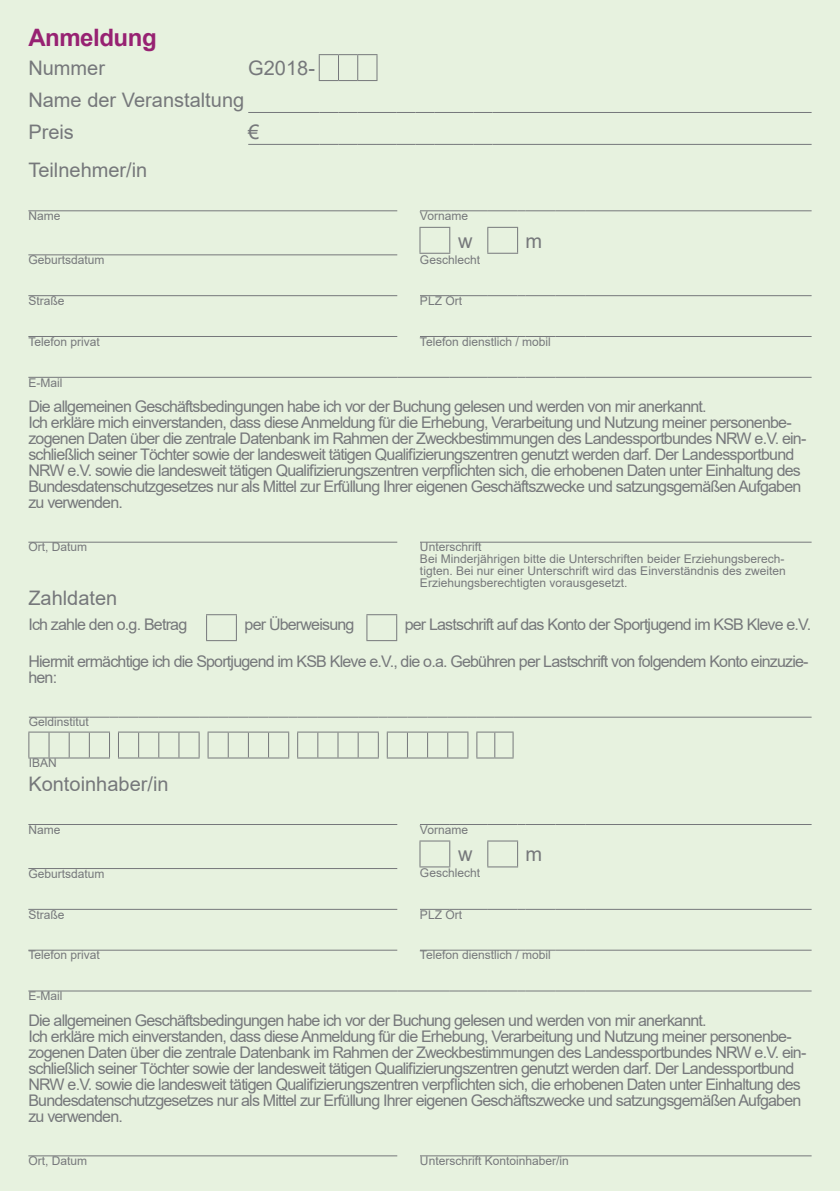
<style>
.page{position:relative;width:840px;height:1191px;background:#fff}
.page>*{position:absolute;margin:0;border:0;box-sizing:border-box;transform-origin:0 0}
.t1{font:700 24px "Arial";letter-spacing:-.02em;color:#972272}
.t2{font:20px/32px "Arial";color:#76787b}
.t3{font:16px/16px "Arial";letter-spacing:-.05em;color:#76787b}
.t4{font:12px/12px "Arial";color:#76787b}
</style>
<div class="page">
<div style="left:0;top:0;width:839px;height:1191px;background:#e7f2df"></div>
<hr style="left:248px;top:112px;width:71px;height:1px;background:#76787b">
<svg style="left:319px;top:112px;width:173px;height:1px"></svg>
<hr style="left:492px;top:112px;width:319px;height:1px;background:#76787b">
<hr style="left:248px;top:144px;width:71px;height:1px;background:#76787b">
<svg style="left:319px;top:144px;width:173px;height:1px"></svg>
<hr style="left:492px;top:144px;width:319px;height:1px;background:#76787b">
<svg style="left:318px;top:54px;width:59px;height:27px"></svg>
<hr style="left:28px;top:210px;width:369px;height:1px;background:#76787b">
<svg style="left:420px;top:210px;width:67px;height:1px"></svg>
<hr style="left:487px;top:210px;width:30px;height:1px;background:#76787b">
<hr style="left:525px;top:210px;width:30px;height:1px;background:#76787b">
<hr style="left:555px;top:210px;width:30px;height:1px;background:#76787b">
<hr style="left:585px;top:210px;width:226px;height:1px;background:#76787b">
<hr style="left:28px;top:254px;width:369px;height:1px;background:#76787b">
<hr style="left:28px;top:295px;width:369px;height:1px;background:#76787b">
<svg style="left:420px;top:295px;width:67px;height:1px"></svg>
<hr style="left:487px;top:295px;width:30px;height:1px;background:#76787b">
<hr style="left:525px;top:295px;width:30px;height:1px;background:#76787b">
<hr style="left:555px;top:295px;width:30px;height:1px;background:#76787b">
<hr style="left:585px;top:295px;width:226px;height:1px;background:#76787b">
<hr style="left:28px;top:336px;width:369px;height:1px;background:#76787b">
<svg style="left:420px;top:336px;width:67px;height:1px"></svg>
<hr style="left:487px;top:336px;width:30px;height:1px;background:#76787b">
<hr style="left:525px;top:336px;width:30px;height:1px;background:#76787b">
<hr style="left:555px;top:336px;width:30px;height:1px;background:#76787b">
<hr style="left:585px;top:336px;width:226px;height:1px;background:#76787b">
<hr style="left:28px;top:377px;width:369px;height:1px;background:#76787b">
<svg style="left:397px;top:377px;width:90px;height:1px"></svg>
<hr style="left:487px;top:377px;width:30px;height:1px;background:#76787b">
<hr style="left:525px;top:377px;width:30px;height:1px;background:#76787b">
<hr style="left:555px;top:377px;width:30px;height:1px;background:#76787b">
<hr style="left:585px;top:377px;width:226px;height:1px;background:#76787b">
<hr style="left:419px;top:227px;width:31px;height:1px;background:#76787b">
<svg style="left:419px;top:228px;width:1px;height:25px"></svg>
<svg style="left:449px;top:228px;width:1px;height:25px"></svg>
<hr style="left:419px;top:253px;width:31px;height:1px;background:#76787b">
<hr style="left:487px;top:227px;width:31px;height:1px;background:#76787b">
<svg style="left:487px;top:228px;width:1px;height:25px"></svg>
<svg style="left:517px;top:228px;width:1px;height:25px"></svg>
<hr style="left:487px;top:253px;width:31px;height:1px;background:#76787b">
<hr style="left:28px;top:541px;width:369px;height:1px;background:#76787b">
<hr style="left:420px;top:541px;width:391px;height:1px;background:#76787b">
<hr style="left:206px;top:614px;width:31px;height:1px;background:#76787b">
<svg style="left:206px;top:615px;width:1px;height:25px"></svg>
<svg style="left:236px;top:615px;width:1px;height:25px"></svg>
<hr style="left:206px;top:640px;width:31px;height:1px;background:#76787b">
<hr style="left:366px;top:614px;width:31px;height:1px;background:#76787b">
<svg style="left:366px;top:615px;width:1px;height:25px"></svg>
<svg style="left:396px;top:615px;width:1px;height:25px"></svg>
<hr style="left:366px;top:640px;width:31px;height:1px;background:#76787b">
<svg style="left:28px;top:731px;width:82px;height:27px"></svg>
<svg style="left:118px;top:731px;width:81px;height:27px"></svg>
<svg style="left:207px;top:731px;width:82px;height:27px"></svg>
<svg style="left:297px;top:731px;width:81px;height:27px"></svg>
<svg style="left:386px;top:731px;width:82px;height:27px"></svg>
<svg style="left:476px;top:731px;width:37px;height:27px"></svg>
<svg style="left:29px;top:716px;width:484px;height:1px"></svg>
<hr style="left:513px;top:716px;width:298px;height:1px;background:#76787b">
<hr style="left:28px;top:824px;width:369px;height:1px;background:#76787b">
<svg style="left:420px;top:824px;width:67px;height:1px"></svg>
<hr style="left:487px;top:824px;width:30px;height:1px;background:#76787b">
<hr style="left:525px;top:824px;width:30px;height:1px;background:#76787b">
<hr style="left:555px;top:824px;width:30px;height:1px;background:#76787b">
<hr style="left:585px;top:824px;width:226px;height:1px;background:#76787b">
<hr style="left:28px;top:868px;width:369px;height:1px;background:#76787b">
<hr style="left:28px;top:909px;width:369px;height:1px;background:#76787b">
<svg style="left:420px;top:909px;width:67px;height:1px"></svg>
<hr style="left:487px;top:909px;width:30px;height:1px;background:#76787b">
<hr style="left:525px;top:909px;width:30px;height:1px;background:#76787b">
<hr style="left:555px;top:909px;width:30px;height:1px;background:#76787b">
<hr style="left:585px;top:909px;width:226px;height:1px;background:#76787b">
<hr style="left:28px;top:949px;width:369px;height:1px;background:#76787b">
<svg style="left:420px;top:949px;width:67px;height:1px"></svg>
<hr style="left:487px;top:949px;width:30px;height:1px;background:#76787b">
<hr style="left:525px;top:949px;width:30px;height:1px;background:#76787b">
<hr style="left:555px;top:949px;width:30px;height:1px;background:#76787b">
<hr style="left:585px;top:949px;width:226px;height:1px;background:#76787b">
<hr style="left:28px;top:990px;width:369px;height:1px;background:#76787b">
<svg style="left:397px;top:990px;width:90px;height:1px"></svg>
<hr style="left:487px;top:990px;width:30px;height:1px;background:#76787b">
<hr style="left:525px;top:990px;width:30px;height:1px;background:#76787b">
<hr style="left:555px;top:990px;width:30px;height:1px;background:#76787b">
<hr style="left:585px;top:990px;width:226px;height:1px;background:#76787b">
<hr style="left:419px;top:840px;width:31px;height:1px;background:#76787b">
<svg style="left:419px;top:841px;width:1px;height:25px"></svg>
<svg style="left:449px;top:841px;width:1px;height:25px"></svg>
<hr style="left:419px;top:866px;width:31px;height:1px;background:#76787b">
<hr style="left:487px;top:840px;width:31px;height:1px;background:#76787b">
<svg style="left:487px;top:841px;width:1px;height:25px"></svg>
<svg style="left:517px;top:841px;width:1px;height:25px"></svg>
<hr style="left:487px;top:866px;width:31px;height:1px;background:#76787b">
<hr style="left:28px;top:1155px;width:369px;height:1px;background:#76787b">
<hr style="left:420px;top:1155px;width:391px;height:1px;background:#76787b">
<h1 class="t1" style="left:28px;top:20px;width:130px">Anmeldung</h1>
<p class="t2" style="left:28px;top:52px;width:78px">Nummer</p>
<p class="t2" style="left:248px;top:52px;width:68px">G2018-</p>
<p class="t2" style="left:28px;top:84px;width:217px">Name der Veranstaltung<br>Preis</p>
<p class="t2" style="left:248px;top:116px;width:13px">€</p>
<p class="t2" style="left:28px;top:154px;width:120px">Teilnehmer/in</p>
<p class="t4" style="left:28px;top:210px;width:34px">Name</p>
<p class="t4" style="left:420px;top:210px;width:50px">Vorname</p>
<p class="t2" style="left:458px;top:224px;width:16px">w</p>
<p class="t2" style="left:525px;top:224px;width:18px">m</p>
<p class="t4" style="left:28px;top:254px;width:78px">Geburtsdatum</p>
<p class="t4" style="left:420px;top:253px;width:62px">Geschlecht</p>
<p class="t4" style="left:28px;top:295px;width:38px">Straße</p>
<p class="t4" style="left:420px;top:295px;width:44px">PLZ Ort</p>
<p class="t4" style="left:28px;top:335px;width:73px">Telefon privat</p>
<p class="t4" style="left:420px;top:335px;width:132px">Telefon dienstlich / mobil</p>
<p class="t4" style="left:28px;top:376px;width:35px">E-Mail</p>
<p class="t3" style="left:28px;top:398px;width:779px">Die allgemeinen Geschäftsbedingungen habe ich vor der Buchung gelesen und werden von mir anerkannt.<br>Ich erkläre mich einverstanden, dass diese Anmeldung für die Erhebung, Verarbeitung und Nutzung meiner personenbe&shy;zogenen Daten über die zentrale Datenbank im Rahmen der Zweckbestimmungen des Landessportbundes NRW e.V. ein&shy;schließlich seiner Töchter sowie der landesweit tätigen Qualifizierungszentren genutzt werden darf. Der Landessportbund NRW e.V. sowie die landesweit tätigen Qualifizierungszentren verpflichten sich, die erhobenen Daten unter Einhaltung des Bundesdatenschutzgesetzes nur als Mittel zur Erfüllung Ihrer eigenen Geschäftszwecke und satzungsgemäßen Aufgaben zu verwenden.</p>
<p class="t4" style="left:28px;top:541px;width:60px">Ort, Datum</p>
<p class="t4" style="left:420px;top:541px;width:367px">Unterschrift<br>Bei Minderjährigen bitte die Unterschriften beider Erziehungsberech&shy;tigten. Bei nur einer Unterschrift wird das Einverständnis des zweiten Erziehungsberechtigten vorausgesetzt.</p>
<p class="t2" style="left:28px;top:582px;width:90px">Zahldaten</p>
<p class="t3" style="left:28px;top:616px;width:160px">Ich zahle den o.g. Betrag</p>
<p class="t3" style="left:244px;top:616px;width:111px">per Überweisung</p>
<p class="t3" style="left:404px;top:616px;width:408px">per Lastschrift auf das Konto der Sportjugend im KSB Kleve e.V.</p>
<p class="t3" style="left:28px;top:653px;width:781px">Hiermit ermächtige ich die Sportjugend im KSB Kleve e.V., die o.a. Gebühren per Lastschrift von folgendem Konto einzuzie&shy;hen:</p>
<p class="t4" style="left:29px;top:716px;width:62px">Geldinstitut</p>
<p class="t4" style="left:29px;top:757px;width:30px">IBAN</p>
<p class="t2" style="left:28px;top:767px;width:142px">Kontoinhaber/in</p>
<p class="t4" style="left:28px;top:823px;width:34px">Name</p>
<p class="t4" style="left:420px;top:823px;width:50px">Vorname</p>
<p class="t2" style="left:458px;top:838px;width:16px">w</p>
<p class="t2" style="left:525px;top:838px;width:18px">m</p>
<p class="t4" style="left:28px;top:867px;width:78px">Geburtsdatum</p>
<p class="t4" style="left:420px;top:867px;width:62px">Geschlecht</p>
<p class="t4" style="left:28px;top:908px;width:38px">Straße</p>
<p class="t4" style="left:420px;top:908px;width:44px">PLZ Ort</p>
<p class="t4" style="left:28px;top:949px;width:73px">Telefon privat</p>
<p class="t4" style="left:420px;top:949px;width:132px">Telefon dienstlich / mobil</p>
<p class="t4" style="left:28px;top:990px;width:35px">E-Mail</p>
<p class="t3" style="left:28px;top:1012px;width:779px">Die allgemeinen Geschäftsbedingungen habe ich vor der Buchung gelesen und werden von mir anerkannt.<br>Ich erkläre mich einverstanden, dass diese Anmeldung für die Erhebung, Verarbeitung und Nutzung meiner personenbe&shy;zogenen Daten über die zentrale Datenbank im Rahmen der Zweckbestimmungen des Landessportbundes NRW e.V. ein&shy;schließlich seiner Töchter sowie der landesweit tätigen Qualifizierungszentren genutzt werden darf. Der Landessportbund NRW e.V. sowie die landesweit tätigen Qualifizierungszentren verpflichten sich, die erhobenen Daten unter Einhaltung des Bundesdatenschutzgesetzes nur als Mittel zur Erfüllung Ihrer eigenen Geschäftszwecke und satzungsgemäßen Aufgaben zu verwenden.</p>
<p class="t4" style="left:28px;top:1154px;width:60px">Ort, Datum</p>
<p class="t4" style="left:420px;top:1154px;width:150px">Unterschrift Kontoinhaber/in</p>
</div>
